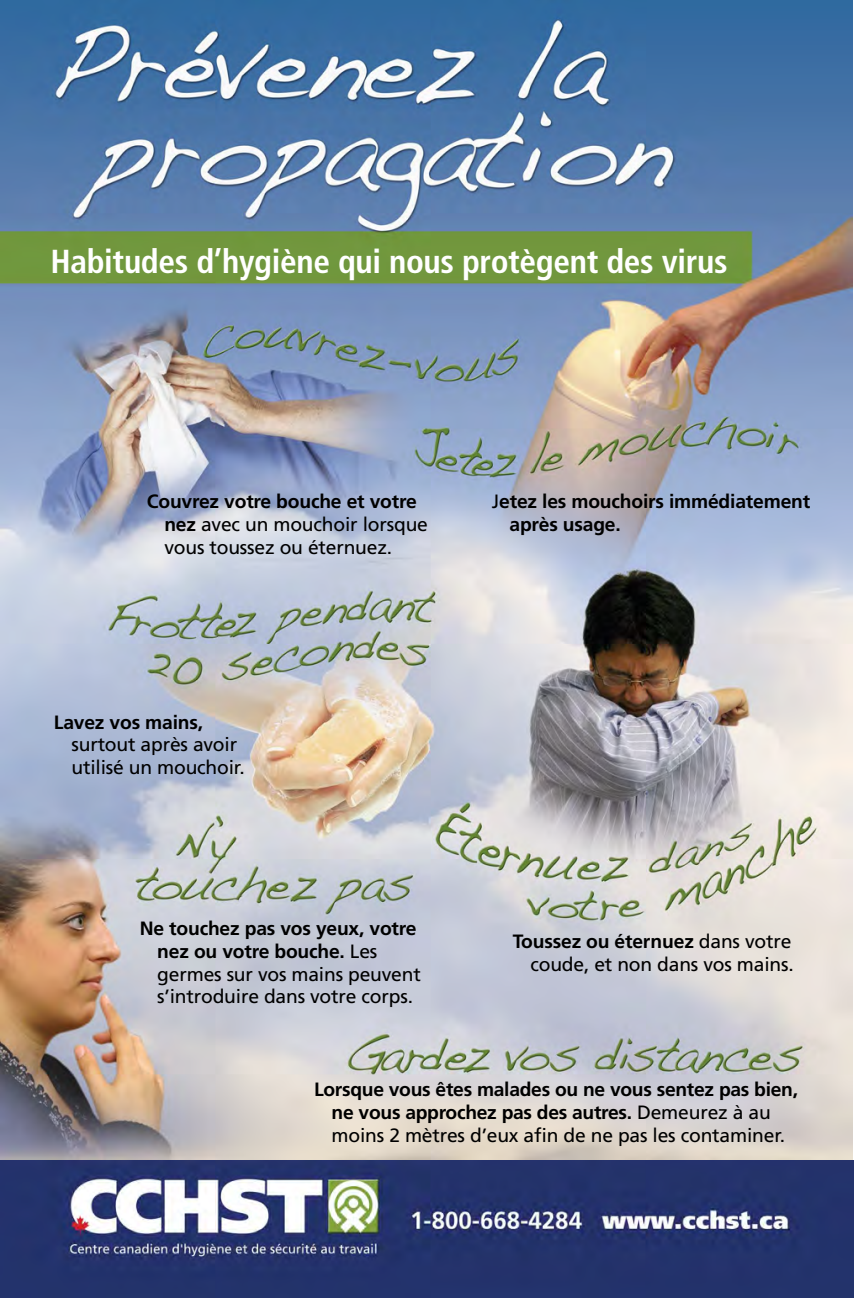
<style>
.page{position:relative;width:854px;height:1298px;background:#fff}
.page>*{position:absolute;margin:0;border:0;box-sizing:border-box;transform-origin:0 0}
.t1{font:700 condensed 33.25px "Frutiger";letter-spacing:-.01em;color:#fff}
.t2{font:19.25px/22.8px "Frutiger";letter-spacing:-.01em;color:#000}
.t3{font:700 19.25px/22.8px "Frutiger";letter-spacing:-.015em;color:#000}
.s1{font-weight:700}
.s2{font-weight:400}
</style>
<div class="page">
<img style="left:0;top:0;width:851px;height:1160px">
<img style="left:0;top:1160px;width:853px;height:138px">
<p class="t1" style="left:50px;top:242px;width:678px">Habitudes d’hygiène qui nous protègent des virus</p>
<p class="t2" style="left:164px;top:490px;width:265px;text-indent:-18px"><span class="s1">Couvrez votre bouche et votre nez</span> avec un mouchoir lorsque vous toussez ou éternuez.</p>
<p class="t3" style="left:509px;top:490px;width:302px;text-indent:-18px"><span class="s2">J</span>etez les mouchoirs immédiatement après usage.</p>
<p class="t2" style="left:71px;top:710px;width:175px;text-indent:-17px"><span class="s1">Lavez vos mains, </span>surtout après avoir utilisé un mouchoir.</p>
<p class="t2" style="left:157px;top:917px;width:265px;text-indent:-17px"><span class="s1">Ne touchez pas vos yeux, votre nez ou votre bouche.</span> Les germes sur vos mains peuvent s’introduire dans votre corps.</p>
<p class="t2" style="left:512px;top:930px;width:282px;text-align:right"><span class="s1">Toussez ou éternuez</span> dans votre coude, et non dans vos mains.</p>
<p class="t3" style="left:314px;top:1078px;width:485px;text-align:center">Lorsque vous êtes malades ou ne vous sentez pas bien, ne vous approchez pas des autres. <span class="s2">Demeurez à au moins 2 mètres d’eux afin de ne pas les contaminer.</span></p>
</div>
